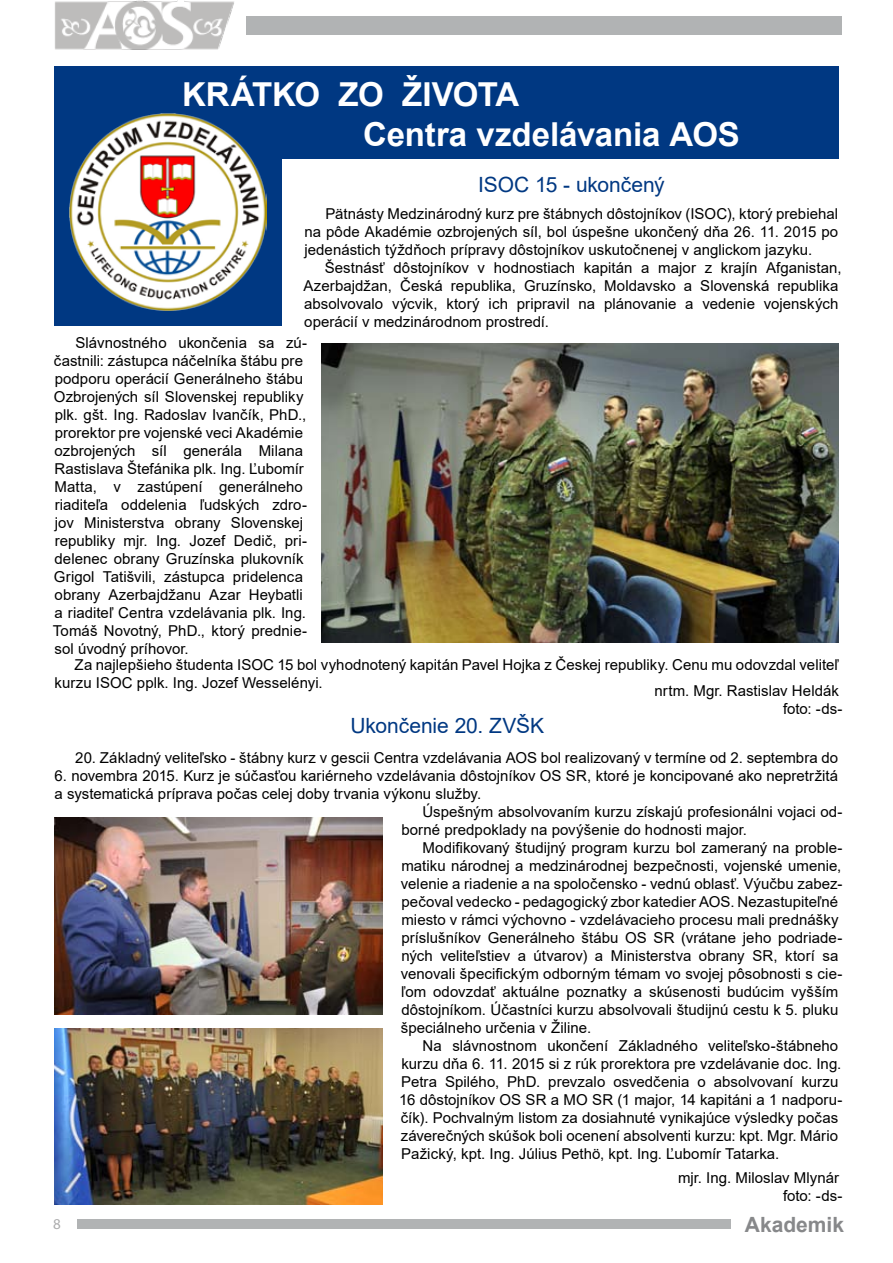
<style>
.page{position:relative;width:893px;height:1263px;background:#fff}
.page>*{position:absolute;margin:0;border:0;box-sizing:border-box;transform-origin:0 0}
.t1{font:700 33px/39.6px "Arial";letter-spacing:-.005em;color:#fff}
.t2{font:21px "Arial";letter-spacing:-.005em;color:#003882}
.t3{font:700 21px "Arial";color:#87888a}
.t4{font:15px/18px "Arial";color:#000}
.t5{font:15px "Myriad Pro";color:#58585a}
</style>
<div class="page">
<img style="left:55px;top:0;width:179px;height:50px">
<div style="left:77px;top:1219px;width:654px;height:10px;background:#b1b3b4"></div>
<div style="left:247px;top:16px;width:595px;height:19px;background:#b1b3b4"></div>
<div style="left:54px;top:154px;width:227px;height:171px;background:#003882"></div>
<div style="left:54px;top:66px;width:785px;height:93px;background:#003882"></div>
<img style="left:69px;top:114px;width:197px;height:197px">
<img style="left:322px;top:343px;width:517px;height:299px">
<img style="left:54px;top:1028px;width:328px;height:176px">
<img style="left:54px;top:817px;width:329px;height:197px">
<h1 class="t1" style="left:363px;top:75px;width:378px;text-indent:-181px">KRÁTKO ZO ŽIVOTA<br>Centra vzdelávania AOS</h1>
<h2 class="t2" style="left:478px;top:170px;width:188px">ISOC 15 - ukončený</h2>
<p class="t4" style="left:304px;top:205px;width:535px;text-align:justify;text-indent:21px">Pätnásty Medzinárodný kurz pre štábnych dôstojníkov (ISOC), ktorý prebiehal na pôde Akadémie ozbrojených síl, bol úspešne ukončený dňa 26. 11. 2015 po jedenástich týždňoch prípravy dôstojníkov uskutočnenej v anglickom jazyku.</p>
<p class="t4" style="left:303px;top:259px;width:540px;text-indent:21px">Šestnásť dôstojníkov v hodnostiach kapitán a major z krajín Afganistan, Azerbajdžan, Česká republika, Gruzínsko, Moldavsko a Slovenská republika absolvovalo výcvik, ktorý ich pripravil na plánovanie a vedenie vojenských operácií v medzinárodnom prostredí.</p>
<p class="t4" style="left:53px;top:334px;width:256px;text-indent:23px">Slávnostného ukončenia sa zú&shy;častnili: zástupca náčelníka štábu pre podporu operácií Generálneho štábu Ozbrojených síl Slovenskej republiky plk. gšt. Ing. Radoslav Ivančík, PhD., prorektor pre vojenské veci Akadémie ozbrojených síl generála Milana Rastislava Štefánika plk. Ing. Ľubomír Matta, v zastúpení generálneho riaditeľa oddelenia ľudských zdro&shy;jov Ministerstva obrany Slovenskej republiky mjr. Ing. Jozef Dedič, pri&shy;delenec obrany Gruzínska plukovník Grigol Tatišvili, zástupca pridelenca obrany Azerbajdžanu Azar Heybatli a riaditeľ Centra vzdelávania plk. Ing.<br>Tomáš Novotný, PhD., ktorý prednie&shy;sol úvodný príhovor.</p>
<p class="t4" style="left:654px;top:681px;width:190px;text-align:right">nrtm. Mgr. Rastislav Heldák foto: -ds-</p>
<p class="t4" style="left:55px;top:656px;width:786px;text-indent:20px">Za najlepšieho študenta ISOC 15 bol vyhodnotený kapitán Pavel Hojka z Českej republiky. Cenu mu odovzdal veliteľ kurzu ISOC pplk. Ing. Jozef Wesselényi.</p>
<h2 class="t2" style="left:351px;top:711px;width:195px">Ukončenie 20. ZVŠK</h2>
<p class="t4" style="left:75px;top:748px;width:764px">20. Základný veliteľsko - štábny kurz v gescii Centra vzdelávania AOS bol realizovaný v termíne od 2. septembra do</p>
<p class="t4" style="left:55px;top:766px;width:785px">6. novembra 2015. Kurz je súčasťou kariérneho vzdelávania dôstojníkov OS SR, ktoré je koncipované ako nepretržitá a systematická príprava počas celej doby trvania výkonu služby.</p>
<p class="t4" style="left:401px;top:802px;width:443px;text-indent:21px">Úspešným absolvovaním kurzu získajú profesionálni vojaci od&shy;borné predpoklady na povýšenie do hodnosti major.</p>
<p class="t4" style="left:401px;top:838px;width:443px;text-indent:22px">Modifikovaný študijný program kurzu bol zameraný na proble&shy;matiku národnej a medzinárodnej bezpečnosti, vojenské umenie, velenie a riadenie a na spoločensko - vednú oblasť. Výučbu zabez&shy;pečoval vedecko - pedagogický zbor katedier AOS. Nezastupiteľné miesto v rámci výchovno - vzdelávacieho procesu mali prednášky príslušníkov Generálneho štábu OS SR (vrátane jeho podriade&shy;ných veliteľstiev a útvarov) a Ministerstva obrany SR, ktorí sa venovali špecifickým odborným témam vo svojej pôsobnosti s cie&shy;ľom odovzdať aktuálne poznatky a skúsenosti budúcim vyšším dôstojníkom. Účastníci kurzu absolvovali študijnú cestu k 5. pluku špeciálneho určenia v Žiline.</p>
<p class="t4" style="left:399px;top:1036px;width:445px;text-indent:23px">Na slávnostnom ukončení Základného veliteľsko-štábneho kurzu dňa 6. 11. 2015 si z rúk prorektora pre vzdelávanie doc. Ing.<br>Petra Spilého, PhD. prevzalo osvedčenia o absolvovaní kurzu 16 dôstojníkov OS SR a MO SR (1 major, 14 kapitáni a 1 nadporu&shy;čík). Pochvalným listom za dosiahnuté vynikajúce výsledky počas záverečných skúšok boli ocenení absolventi kurzu: kpt. Mgr. Mário Pažický, kpt. Ing. Július Pethö, kpt. Ing. Ľubomír Tatarka.</p>
<p class="t4" style="left:678px;top:1168px;width:166px;text-align:right">mjr. Ing. Miloslav Mlynár foto: -ds-</p>
<p class="t5" style="left:53px;top:1215px;width:9px">8</p>
<h2 class="t3" style="left:745px;top:1209px;width:101px">Akademik</h2>
</div>
